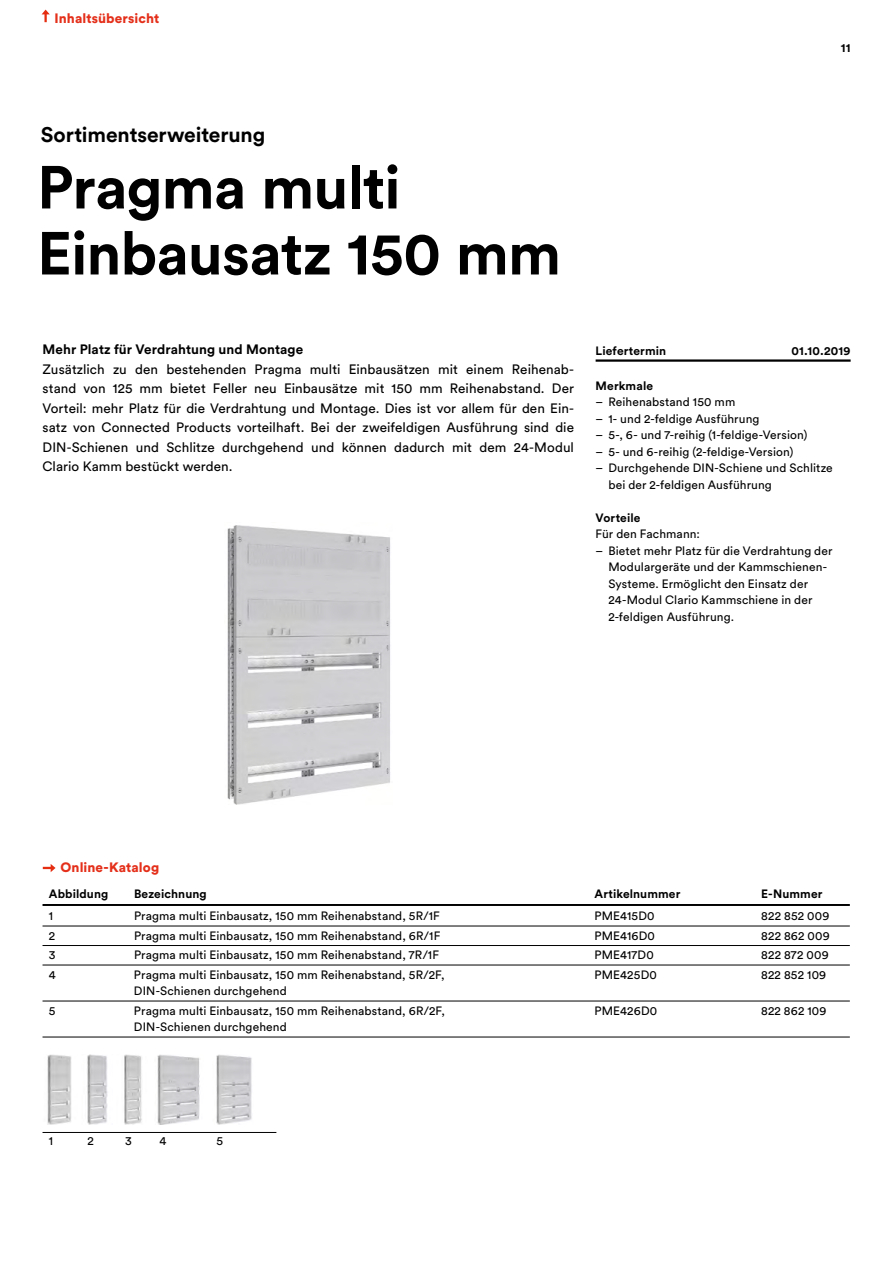
<style>
.page{position:relative;width:893px;height:1263px;background:#fff}
.page>*{position:absolute;margin:0;border:0;box-sizing:border-box;transform-origin:0 0}
.t1{font:700 60px/66px "Circular Std";letter-spacing:-.015em;color:#000}
.t2{font:700 21px "Circular Std";letter-spacing:-.005em;color:#000}
.t3{font:13.5px/19.5px "Circular Std";letter-spacing:.005em;color:#000;text-align:justify}
.t4{font:700 13.5px "Circular Std";letter-spacing:.005em;color:#000}
.t5{font:900 13.5px "Circular Std";letter-spacing:.005em;color:#e4301b}
.t6{font:12px/16.5px "Circular Std";letter-spacing:.01em;color:#000}
.t7{font:700 12px "Circular Std";letter-spacing:.01em;color:#000}
</style>
<div class="page">
<hr style="left:43px;top:1132px;width:233px;height:1px;background:#000">
<img style="left:47px;top:1054px;width:25px;height:70px">
<img style="left:87px;top:1054px;width:21px;height:70px">
<img style="left:124px;top:1054px;width:18px;height:70px">
<img style="left:157px;top:1054px;width:43px;height:70px">
<img style="left:216px;top:1054px;width:36px;height:70px">
<img style="left:227px;top:525px;width:164px;height:280px">
<hr style="left:596px;top:359px;width:255px;height:3px;background:#000">
<hr style="left:43px;top:904px;width:807px;height:2px;background:#000">
<hr style="left:43px;top:926px;width:807px;height:1px;background:#000">
<hr style="left:43px;top:945px;width:807px;height:1px;background:#000">
<hr style="left:43px;top:965px;width:807px;height:1px;background:#000">
<hr style="left:43px;top:1001px;width:807px;height:1px;background:#000">
<hr style="left:43px;top:1037px;width:807px;height:1px;background:#000">
<svg style="left:42px;top:10px;width:8px;height:12px"></svg>
<svg style="left:43px;top:864px;width:13px;height:8px"></svg>
<p class="t5" style="left:54px;top:9px;width:106px">Inhaltsübersicht</p>
<p class="t7" style="left:841px;top:40px;width:11px">11</p>
<h2 class="t2" style="left:41px;top:122px;width:226px">Sortimentserweiterung</h2>
<h1 class="t1" style="left:37px;top:153px;width:525px">Pragma multi<br>Einbausatz 150 mm</h1>
<p class="t4" style="left:43px;top:341px;width:262px">Mehr Platz für Verdrahtung und Montage</p>
<p class="t3" style="left:43px;top:359px;width:533px">Zusätzlich zu den bestehenden Pragma multi Einbausätzen mit einem Reihenab&shy;stand von 125 mm bietet Feller neu Einbausätze mit 150 mm Reihenabstand. Der Vorteil: mehr Platz für die Verdrahtung und Montage. Dies ist vor allem für den Ein&shy;satz von Connected Products vorteilhaft. Bei der zweifeldigen Ausführung sind die DIN-Schienen und Schlitze durchgehend und können dadurch mit dem 24-Modul Clario Kamm bestückt werden.</p>
<p class="t7" style="left:596px;top:343px;width:72px">Liefertermin</p>
<p class="t7" style="left:791px;top:343px;width:61px">01.10.2019</p>
<p class="t7" style="left:596px;top:378px;width:59px">Merkmale</p>
<p class="t6" style="left:596px;top:394px;width:141px">– Reihenabstand 150 mm</p>
<p class="t6" style="left:596px;top:410px;width:165px">– 1- und 2-feldige Ausführung</p>
<p class="t6" style="left:596px;top:427px;width:213px">– 5-, 6- und 7-reihig (1-feldige-Version)</p>
<p class="t6" style="left:596px;top:443px;width:199px">– 5- und 6-reihig (2-feldige-Version)</p>
<p class="t6" style="left:608px;top:460px;width:226px;text-indent:-13px">– Durchgehende DIN-Schiene und Schlitze bei der 2-feldigen Ausführung</p>
<p class="t7" style="left:596px;top:510px;width:46px">Vorteile</p>
<p class="t6" style="left:596px;top:526px;width:106px">Für den Fachmann:</p>
<p class="t6" style="left:608px;top:542px;width:226px;text-indent:-13px">– Bietet mehr Platz für die Verdrahtung der Modulargeräte und der Kammschienen-Systeme. Ermöglicht den Einsatz der 24-Modul Clario Kammschiene in der 2-feldigen Ausführung.</p>
<p class="t5" style="left:60px;top:858px;width:100px">Online-Katalog</p>
<p class="t7" style="left:49px;top:886px;width:61px">Abbildung</p>
<p class="t7" style="left:134px;top:886px;width:74px">Bezeichnung</p>
<p class="t7" style="left:595px;top:886px;width:87px">Artikelnummer</p>
<p class="t7" style="left:761px;top:886px;width:63px">E-Nummer</p>
<p class="t6" style="left:49px;top:907px;width:6px">1</p>
<p class="t6" style="left:134px;top:907px;width:307px">Pragma multi Einbausatz, 150 mm Reihenabstand, 5R/1F</p>
<p class="t6" style="left:595px;top:907px;width:62px">PME415D0</p>
<p class="t6" style="left:761px;top:907px;width:70px">822 852 009</p>
<p class="t6" style="left:49px;top:927px;width:8px">2</p>
<p class="t6" style="left:134px;top:927px;width:308px">Pragma multi Einbausatz, 150 mm Reihenabstand, 6R/1F</p>
<p class="t6" style="left:595px;top:927px;width:62px">PME416D0</p>
<p class="t6" style="left:761px;top:927px;width:70px">822 862 009</p>
<p class="t6" style="left:49px;top:946px;width:8px">3</p>
<p class="t6" style="left:134px;top:946px;width:307px">Pragma multi Einbausatz, 150 mm Reihenabstand, 7R/1F</p>
<p class="t6" style="left:594px;top:946px;width:61px">PME417D0</p>
<p class="t6" style="left:761px;top:946px;width:69px">822 872 009</p>
<p class="t6" style="left:49px;top:966px;width:8px">4</p>
<p class="t6" style="left:134px;top:966px;width:312px">Pragma multi Einbausatz, 150 mm Reihenabstand, 5R/2F,</p>
<p class="t6" style="left:594px;top:966px;width:64px">PME425D0</p>
<p class="t6" style="left:761px;top:966px;width:67px">822 852 109</p>
<p class="t6" style="left:134px;top:982px;width:154px">DIN-Schienen durchgehend</p>
<p class="t6" style="left:49px;top:1002px;width:8px">5</p>
<p class="t6" style="left:134px;top:1002px;width:312px">Pragma multi Einbausatz, 150 mm Reihenabstand, 6R/2F,</p>
<p class="t6" style="left:594px;top:1002px;width:64px">PME426D0</p>
<p class="t6" style="left:761px;top:1002px;width:67px">822 862 109</p>
<p class="t6" style="left:134px;top:1018px;width:154px">DIN-Schienen durchgehend</p>
<p class="t6" style="left:49px;top:1133px;width:6px">1</p>
<p class="t6" style="left:88px;top:1133px;width:8px">2</p>
<p class="t6" style="left:125px;top:1133px;width:8px">3</p>
<p class="t6" style="left:160px;top:1133px;width:8px">4</p>
<p class="t6" style="left:217px;top:1133px;width:8px">5</p>
</div>
